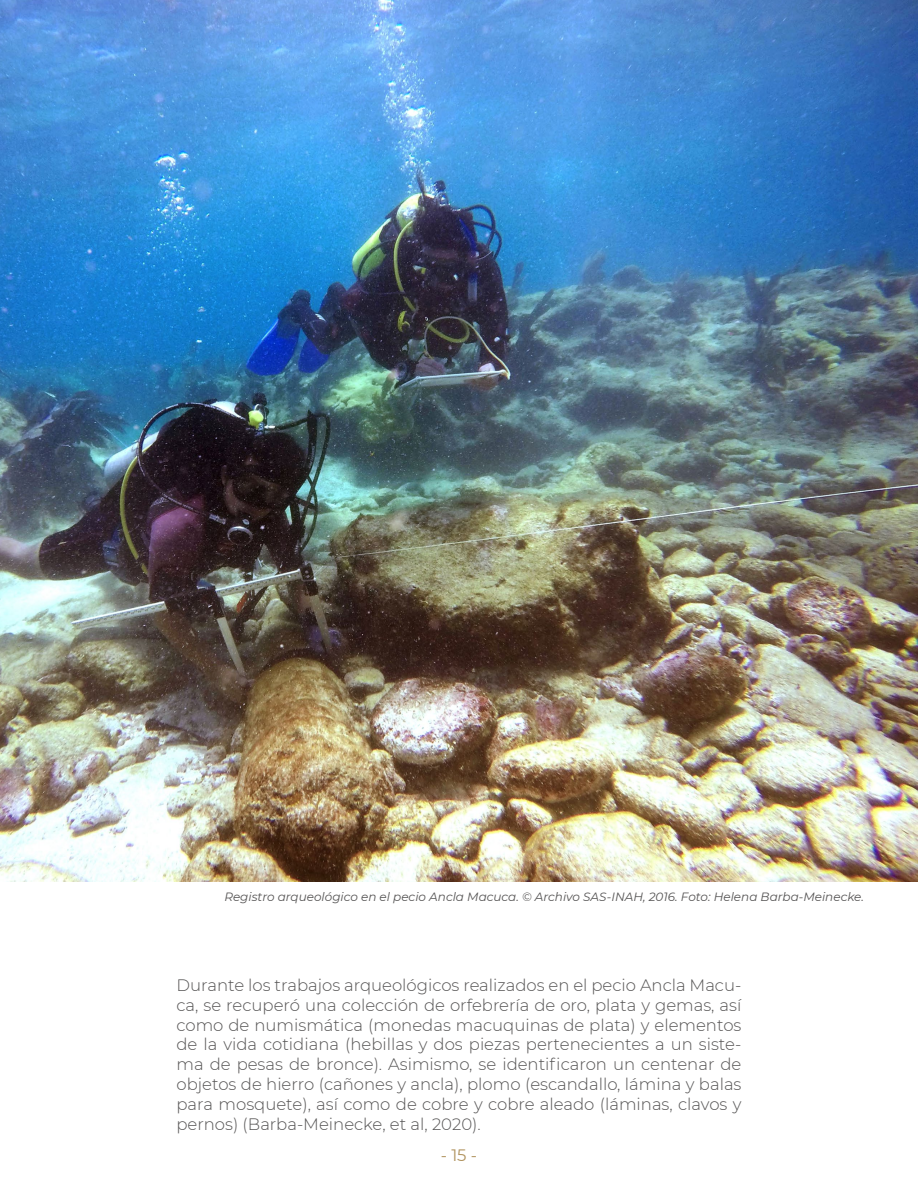
<style>
.page{position:relative;width:918px;height:1188px;background:#fff}
.page>*{position:absolute;margin:0;border:0;box-sizing:border-box;transform-origin:0 0}
.t1{font:300 16.5px/19.8px "Montserrat";color:#555454;text-align:justify}
.t2{font:16.5px "Montserrat";color:#b0935e}
.t3{font:italic 12px "Montserrat";color:#555454}
</style>
<div class="page">
<img style="left:0;top:0;width:918px;height:882px">
<p class="t3" style="left:224px;top:888px;width:641px">Registro arqueológico en el pecio Ancla Macuca. © Archivo SAS-INAH, 2016. Foto: Helena Barba-Meinecke.</p>
<p class="t1" style="left:177px;top:975px;width:567px">Durante los trabajos arqueológicos realizados en el pecio Ancla Macu&shy;ca, se recuperó una colección de orfebrería de oro, plata y gemas, así como de numismática (monedas macuquinas de plata) y elementos de la vida cotidiana (hebillas y dos piezas pertenecientes a un siste&shy;ma de pesas de bronce). Asimismo, se identificaron un centenar de objetos de hierro (cañones y ancla), plomo (escandallo, lámina y balas para mosquete), así como de cobre y cobre aleado (láminas, clavos y pernos) (Barba-Meinecke, et al, 2020).</p>
<p class="t2" style="left:441px;top:1144px;width:38px">- 15 -</p>
</div>
